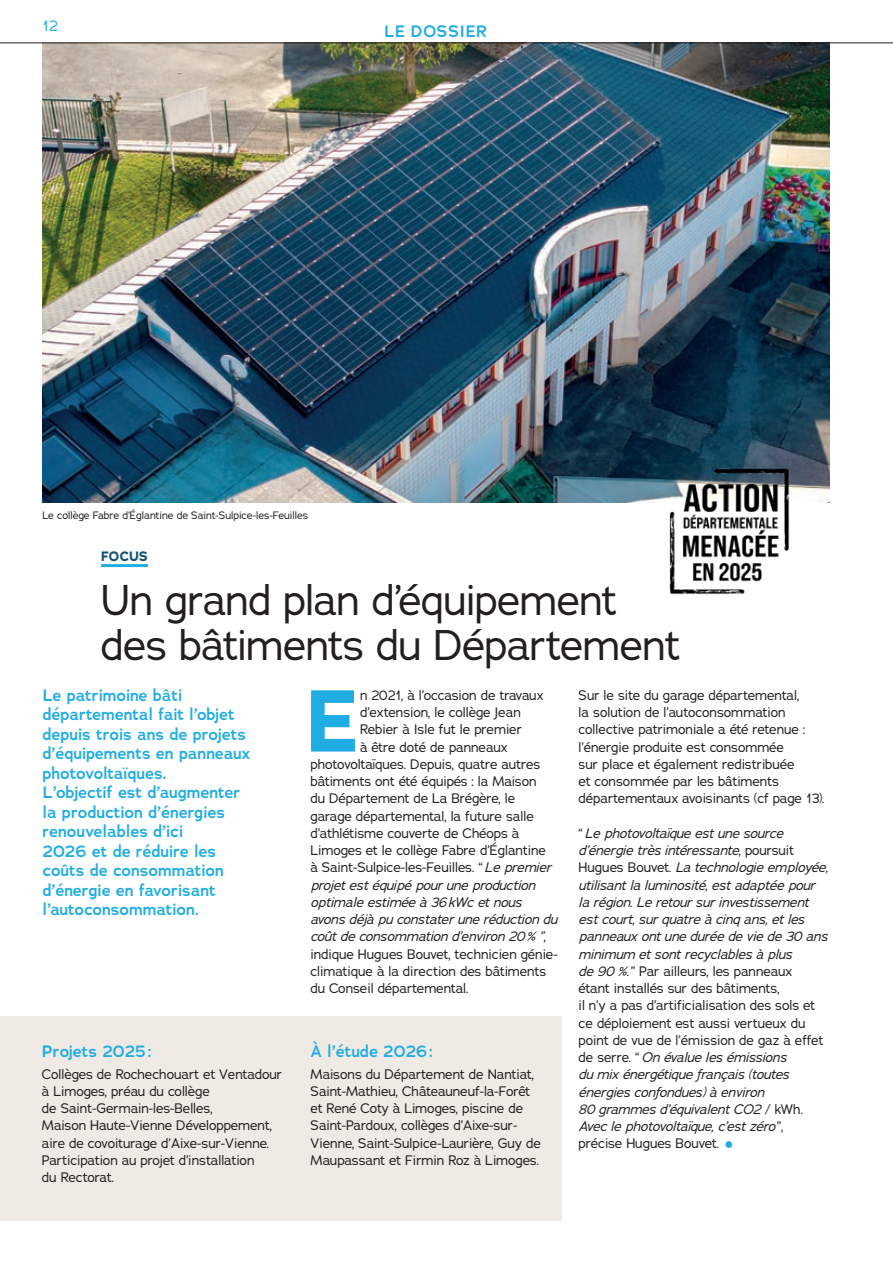
<style>
.page{position:relative;width:893px;height:1263px;background:#fff}
.page>*{position:absolute;margin:0;border:0;box-sizing:border-box;transform-origin:0 0}
.t1{font:700 87.3px "Adrianna";color:#1fade4}
.t2{font:42px/45px "Adrianna";letter-spacing:-.02em;color:#231f20}
.t3{font:600 16.5px/19.5px "Adrianna";color:#1fade4}
.t4{font:600 16.5px "Adrianna";letter-spacing:.025em;color:#1fade4}
.t5{font:15px "Adrianna";color:#1fade4}
.t6{font:13.5px/17.2px "Adrianna";letter-spacing:-.005em;color:#231f20}
.t7{font:italic 13.5px/17.2px "Adrianna";letter-spacing:-.005em;color:#231f20}
.t8{font:700 13.5px "Adrianna";letter-spacing:.02em;color:#11506e}
.t9{font:10.5px "Adrianna";letter-spacing:-.005em;color:#231f20}
.s1{font-style:italic}
.s2{font-style:normal}
.s3{font-style:normal;font-size:28.5px;color:#1fade4}
</style>
<div class="page">
<img style="left:43px;top:44px;width:786px;height:458px">
<hr style="left:0;top:43px;width:893px;height:1px;background:#231f20">
<hr style="left:101px;top:564px;width:47px;height:3px;background:#1fade4">
<div style="left:0;top:1016px;width:561px;height:204px;background:#efeae3"></div>
<img style="left:659px;top:459px;width:137px;height:136px">
<p class="t5" style="left:43px;top:16px;width:17px">12</p>
<p class="t4" style="left:384px;top:20px;width:105px">LE DOSSIER</p>
<p class="t9" style="left:43px;top:508px;width:267px">Le collège Fabre d’Églantine de Saint-Sulpice-les-Feuilles</p>
<p class="t8" style="left:101px;top:547px;width:48px">FOCUS</p>
<h2 class="t2" style="left:101px;top:577px;width:581px">Un grand plan d’équipement des bâtiments du Département</h2>
<p class="t3" style="left:43px;top:685px;width:210px">Le patrimoine bâti départemental fait l’objet depuis trois ans de projets d’équipements en panneaux photovoltaïques.<br>L’objectif est d’augmenter la production d’énergies renouvelables d’ici<br>2026 et de réduire les coûts de consommation d’énergie en favorisant l’autoconsommation.</p>
<p class="t3" style="left:42px;top:1042px;width:111px">Projets 2025:</p>
<p class="t6" style="left:42px;top:1065px;width:242px">Collèges de Rochechouart et Ventadour à Limoges, préau du collège<br>de Saint-Germain-les-Belles,<br>Maison Haute-Vienne Développement, aire de covoiturage d’Aixe-sur-Vienne.<br>Participation au projet d’installation<br>du Rectorat.</p>
<h1 class="t1" style="left:306px;top:663px;width:56px">E</h1>
<p class="t6" style="left:360px;top:686px;width:185px">n 2021, à l’occasion de travaux</p>
<p class="t6" style="left:360px;top:703px;width:162px">d’extension, le collège Jean</p>
<p class="t6" style="left:360px;top:721px;width:164px">Rebier à Isle fut le premier</p>
<p class="t6" style="left:360px;top:738px;width:149px">à être doté de panneaux</p>
<p class="t6" style="left:310px;top:755px;width:231px">photovoltaïques. Depuis, quatre autres</p>
<p class="t6" style="left:310px;top:772px;width:228px">bâtiments ont été équipés : la Maison</p>
<p class="t6" style="left:310px;top:790px;width:206px">du Département de La Brégère, le</p>
<p class="t6" style="left:310px;top:807px;width:225px">garage départemental, la future salle</p>
<p class="t6" style="left:310px;top:824px;width:211px">d’athlétisme couverte de Chéops à</p>
<p class="t6" style="left:310px;top:841px;width:237px">Limoges et le collège Fabre d’Églantine</p>
<p class="t6" style="left:310px;top:859px;width:243px">à Saint-Sulpice-les-Feuilles. “<span class="s1">Le premier</span></p>
<p class="t7" style="left:310px;top:876px;width:227px">projet est équipé pour une production</p>
<p class="t7" style="left:310px;top:893px;width:213px">optimale estimée à 36kWc et nous</p>
<p class="t7" style="left:310px;top:910px;width:248px">avons déjà pu constater une réduction du</p>
<p class="t7" style="left:310px;top:928px;width:237px">coût de consommation d’environ 20% ”<span class="s2">,</span></p>
<p class="t6" style="left:310px;top:945px;width:249px">indique Hugues Bouvet, technicien génie-</p>
<p class="t6" style="left:310px;top:962px;width:237px">climatique à la direction des bâtiments</p>
<p class="t6" style="left:310px;top:979px;width:160px">du Conseil départemental.</p>
<p class="t3" style="left:311px;top:1042px;width:124px">À l’étude 2026:</p>
<p class="t6" style="left:311px;top:1065px;width:232px">Maisons du Département de Nantiat, Saint-Mathieu, Châteauneuf-la-Forêt et René Coty à Limoges, piscine de Saint-Pardoux, collèges d’Aixe-sur-Vienne, Saint-Sulpice-Laurière, Guy de Maupassant et Firmin Roz à Limoges.</p>
<p class="t6" style="left:579px;top:686px;width:247px">Sur le site du garage départemental,<br>la solution de l’autoconsommation collective patrimoniale a été retenue : l’énergie produite est consommée<br>sur place et également redistribuée<br>et consommée par les bâtiments départementaux avoisinants (cf page 13).</p>
<p class="t7" style="left:579px;top:824px;width:251px"><span class="s2">“</span>Le photovoltaïque est une source d’énergie très intéressante<span class="s2">, poursuit Hugues Bouvet.</span> La technologie employée, utilisant la luminosité, est adaptée pour la région. Le retour sur investissement est court, sur quatre à cinq ans, et les panneaux ont une durée de vie de 30 ans minimum et sont recyclables à plus<br>de 90 %.<span class="s2">” Par ailleurs, les panneaux<br>étant installés sur des bâtiments,<br>il n’y a pas d’artificialisation des sols et ce déploiement est aussi vertueux du point de vue de l’émission de gaz à effet de serre. “</span>On évalue les émissions<br>du mix énergétique français (toutes énergies confondues) à environ<br>80 grammes d’équivalent CO2 <span class="s2">/ kWh.<br></span>Avec le photovoltaïque, c’est zéro<span class="s2">”, précise Hugues Bouvet.</span> <span class="s3">•</span></p>
</div>
